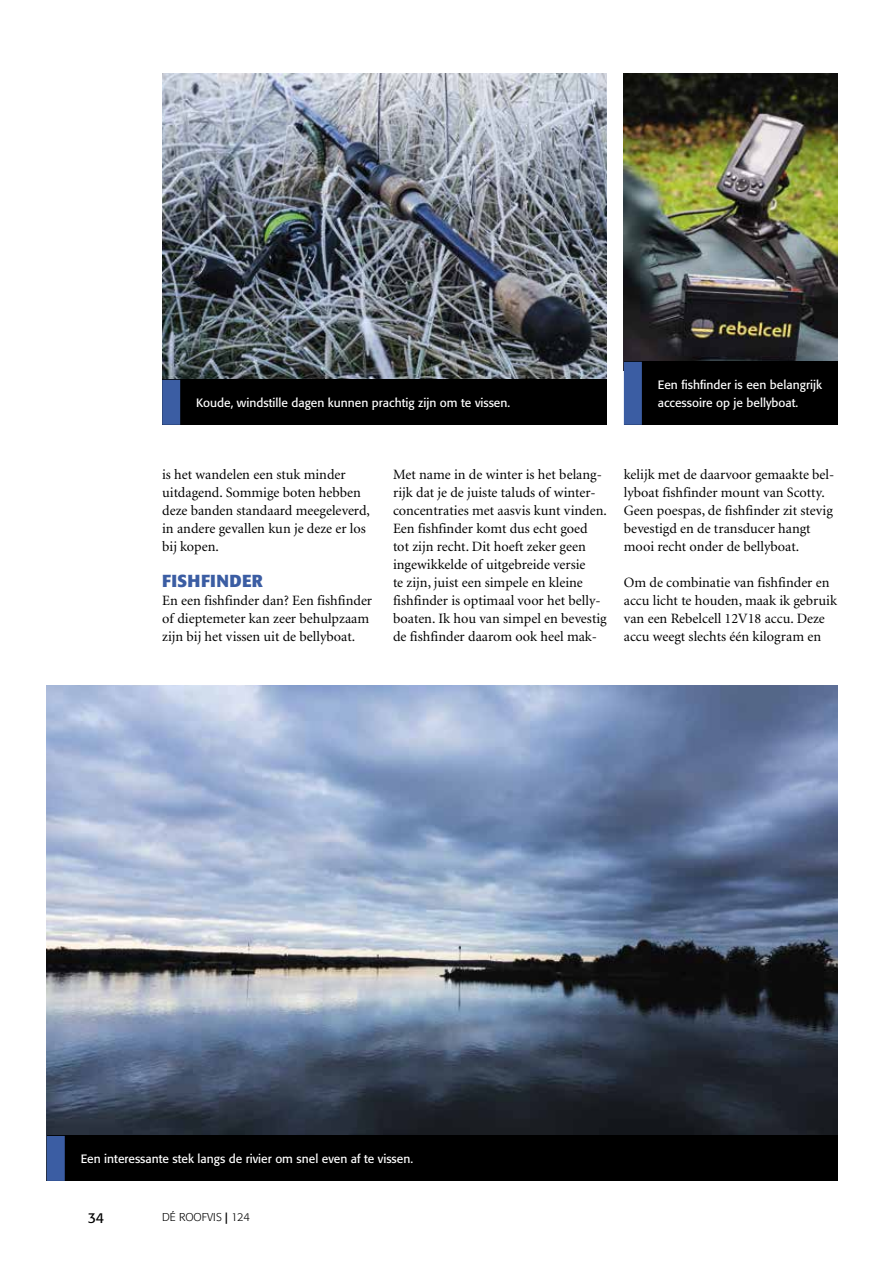
<style>
.page{position:relative;width:893px;height:1263px;background:#fff}
.page>*{position:absolute;margin:0;border:0;box-sizing:border-box;transform-origin:0 0}
.t1{font:700 17.25px "Formata";letter-spacing:.01em;color:#3b5da3}
.t2{font:14.25px/18px "Minion";color:#000}
.t3{font:14.25px "Formata";color:#000}
.t4{font:12px/18px "Formata";color:#fff}
.t5{font:300 11.25px "Formata";color:#000}
.s1{font-weight:500}
</style>
<div class="page">
<img style="left:162px;top:74px;width:445px;height:306px">
<div style="left:162px;top:380px;width:445px;height:45px;background:#000"></div>
<div style="left:162px;top:380px;width:18px;height:45px;background:#3b5da3"></div>
<img style="left:47px;top:686px;width:791px;height:450px">
<div style="left:47px;top:1136px;width:791px;height:45px;background:#000"></div>
<div style="left:47px;top:1136px;width:18px;height:45px;background:#3b5da3"></div>
<img style="left:624px;top:74px;width:214px;height:288px">
<div style="left:624px;top:362px;width:214px;height:63px;background:#000"></div>
<div style="left:624px;top:362px;width:18px;height:63px;background:#3b5da3"></div>
<p class="t4" style="left:196px;top:394px;width:315px">Koude, windstille dagen kunnen prachtig zijn om te vissen.</p>
<p class="t4" style="left:658px;top:376px;width:166px">Een fishfinder is een belangrijk accessoire op je bellyboat.</p>
<p class="t2" style="left:162px;top:466px;width:209px">is het wandelen een stuk minder uitdagend. Sommige boten hebben deze banden standaard meegeleverd, in andere gevallen kun je deze er los bij kopen.</p>
<p class="t1" style="left:162px;top:570px;width:102px">FISHFINDER</p>
<p class="t2" style="left:162px;top:592px;width:212px">En een fishfinder dan? Een fishfinder of dieptemeter kan zeer behulpzaam zijn bij het vissen uit de bellyboat.</p>
<p class="t2" style="left:393px;top:466px;width:215px">Met name in de winter is het belang&shy;rijk dat je de juiste taluds of winter&shy;concentraties met aasvis kunt vinden.<br>Een fishfinder komt dus echt goed tot zijn recht. Dit hoeft zeker geen ingewikkelde of uitgebreide versie<br>te zijn, juist een simpele en kleine fishfinder is optimaal voor het belly&shy;boaten. Ik hou van simpel en bevestig de fishfinder daarom ook heel mak-</p>
<p class="t2" style="left:624px;top:466px;width:212px">kelijk met de daarvoor gemaakte bel&shy;lyboat fishfinder mount van Scotty.<br>Geen poespas, de fishfinder zit stevig bevestigd en de transducer hangt mooi recht onder de bellyboat.</p>
<p class="t2" style="left:624px;top:574px;width:215px">Om de combinatie van fishfinder en accu licht te houden, maak ik gebruik van een Rebelcell 12V18 accu. Deze accu weegt slechts één kilogram en</p>
<p class="t4" style="left:81px;top:1150px;width:334px">Een interessante stek langs de rivier om snel even af te vissen.</p>
<p class="t3" style="left:88px;top:1209px;width:18px">34</p>
<p class="t5" style="left:162px;top:1211px;width:89px">DÉ ROOFVIS <span class="s1">|</span> 124</p>
</div>
